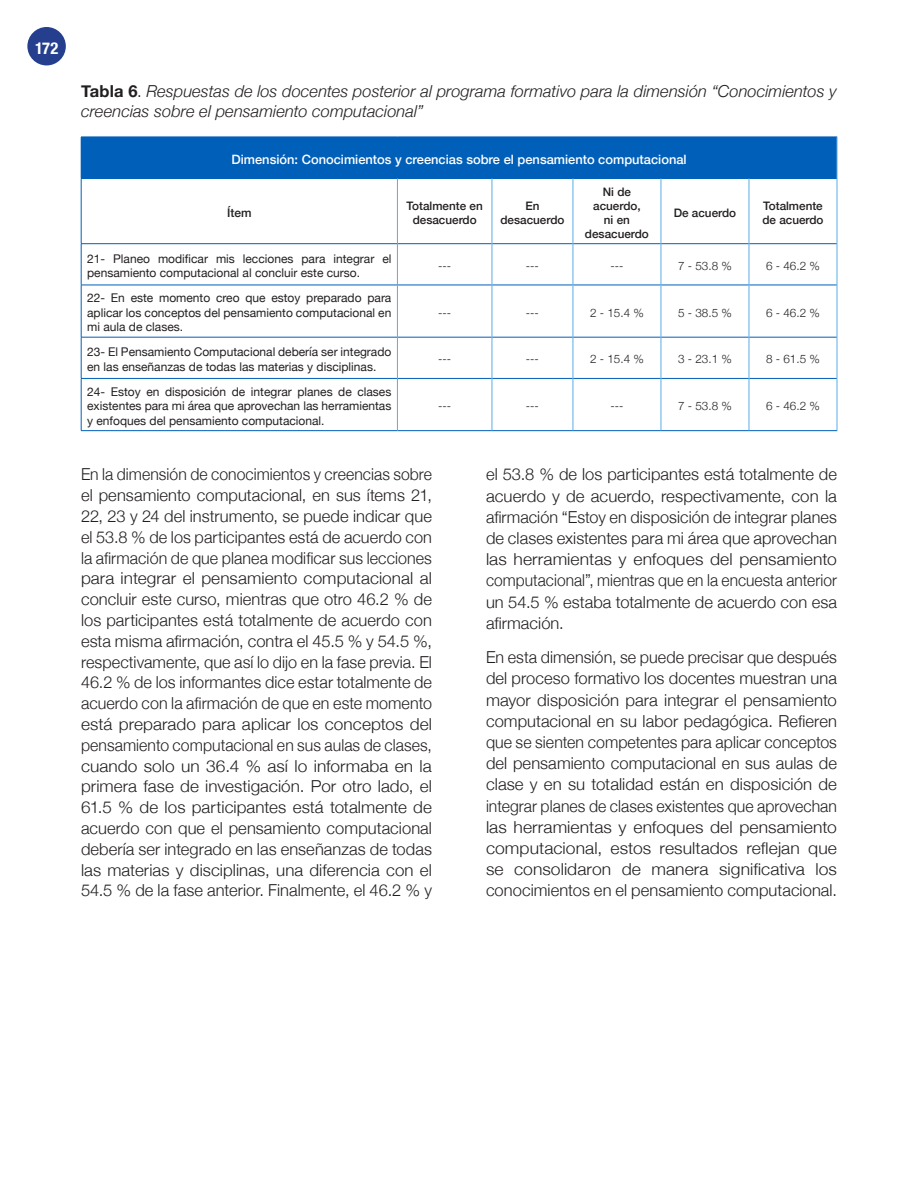
<style>
.page{position:relative;width:918px;height:1188px;background:#fff}
.page>*{position:absolute;margin:0;border:0;box-sizing:border-box;transform-origin:0 0}
.Texto_Regular_Ajusta{font:300 16.5px/20.9px "Helvetica Neue";letter-spacing:.005em;color:#231f20;text-align:justify;scale:.95 1}
.Texto_Regular_Ajusta-2{font:300 16.5px/21.1px "Helvetica Neue";letter-spacing:.005em;color:#231f20;text-align:justify}
.Texto_Regular_Ajusta-3{font:italic 300 16.5px/20.2px "Helvetica Neue";letter-spacing:.005em;color:#231f20}
.t1{font:700 condensed 16.5px "Helvetica Neue";color:#fff}
.t2{font:500 12.9px "Helvetica Neue";color:#fff}
.t3{font:12px/14.4px "Helvetica Neue";color:#231f20}
.t4{font:500 12px "Helvetica Neue";color:#231f20}
.t5{font:300 11.7px "Helvetica Neue";color:#231f20}
.t6{font:500 11.7px/14.1px "Helvetica Neue";color:#231f20;text-align:center}
.s1{font-weight:700;font-style:normal}
.s2{font-style:normal}
</style>
<div class="page">
<div style="left:27px;top:27px;width:39px;height:38px;background:#253f8e;border-radius:50%"></div>
<div style="left:81px;top:137px;width:756px;height:41px;background:#005fb9"></div>
<hr style="left:81px;top:430px;width:316px;height:1px;background:#005fb9">
<hr style="left:397px;top:430px;width:95px;height:1px;background:#005fb9">
<hr style="left:492px;top:430px;width:81px;height:1px;background:#005fb9">
<hr style="left:573px;top:430px;width:88px;height:1px;background:#005fb9">
<hr style="left:661px;top:430px;width:88px;height:1px;background:#005fb9">
<hr style="left:749px;top:430px;width:88px;height:1px;background:#005fb9">
<hr style="left:81px;top:178px;width:316px;height:1px;background:#005fb9">
<hr style="left:81px;top:178px;width:1px;height:66px;background:#005fb9">
<hr style="left:397px;top:178px;width:95px;height:1px;background:#005fb9">
<hr style="left:492px;top:178px;width:81px;height:1px;background:#005fb9">
<hr style="left:573px;top:178px;width:88px;height:1px;background:#005fb9">
<hr style="left:661px;top:178px;width:88px;height:1px;background:#005fb9">
<hr style="left:749px;top:178px;width:88px;height:1px;background:#005fb9">
<hr style="left:81px;top:243px;width:316px;height:1px;background:#005fb9">
<hr style="left:81px;top:244px;width:1px;height:41px;background:#005fb9">
<hr style="left:398px;top:243px;width:94px;height:1px;background:#005fb9">
<hr style="left:492px;top:243px;width:81px;height:1px;background:#005fb9">
<hr style="left:573px;top:243px;width:88px;height:1px;background:#005fb9">
<hr style="left:661px;top:243px;width:88px;height:1px;background:#005fb9">
<hr style="left:749px;top:243px;width:88px;height:1px;background:#005fb9">
<hr style="left:81px;top:285px;width:316px;height:1px;background:#005fb9">
<hr style="left:81px;top:285px;width:1px;height:52px;background:#005fb9">
<hr style="left:398px;top:285px;width:94px;height:1px;background:#005fb9">
<hr style="left:492px;top:285px;width:81px;height:1px;background:#005fb9">
<hr style="left:573px;top:285px;width:88px;height:1px;background:#005fb9">
<hr style="left:661px;top:285px;width:88px;height:1px;background:#005fb9">
<hr style="left:749px;top:285px;width:88px;height:1px;background:#005fb9">
<hr style="left:81px;top:337px;width:316px;height:1px;background:#005fb9">
<hr style="left:81px;top:337px;width:1px;height:41px;background:#005fb9">
<hr style="left:398px;top:337px;width:94px;height:1px;background:#005fb9">
<hr style="left:492px;top:337px;width:81px;height:1px;background:#005fb9">
<hr style="left:573px;top:337px;width:88px;height:1px;background:#005fb9">
<hr style="left:661px;top:337px;width:88px;height:1px;background:#005fb9">
<hr style="left:749px;top:337px;width:88px;height:1px;background:#005fb9">
<hr style="left:81px;top:378px;width:316px;height:1px;background:#005fb9">
<hr style="left:81px;top:379px;width:1px;height:51px;background:#005fb9">
<hr style="left:398px;top:378px;width:94px;height:1px;background:#005fb9">
<hr style="left:492px;top:378px;width:81px;height:1px;background:#005fb9">
<hr style="left:573px;top:378px;width:88px;height:1px;background:#005fb9">
<hr style="left:661px;top:378px;width:88px;height:1px;background:#005fb9">
<hr style="left:749px;top:378px;width:88px;height:1px;background:#005fb9">
<hr style="left:837px;top:137px;width:1px;height:41px;background:#5aace5">
<hr style="left:397px;top:178px;width:1px;height:66px;background:#5aace5">
<hr style="left:492px;top:178px;width:1px;height:66px;background:#5aace5">
<hr style="left:573px;top:178px;width:1px;height:66px;background:#5aace5">
<hr style="left:661px;top:178px;width:1px;height:66px;background:#5aace5">
<hr style="left:749px;top:178px;width:1px;height:66px;background:#5aace5">
<hr style="left:837px;top:178px;width:1px;height:66px;background:#5aace5">
<hr style="left:397px;top:244px;width:1px;height:41px;background:#5aace5">
<hr style="left:492px;top:244px;width:1px;height:41px;background:#5aace5">
<hr style="left:573px;top:244px;width:1px;height:41px;background:#5aace5">
<hr style="left:661px;top:244px;width:1px;height:41px;background:#5aace5">
<hr style="left:749px;top:244px;width:1px;height:41px;background:#5aace5">
<hr style="left:837px;top:244px;width:1px;height:41px;background:#5aace5">
<hr style="left:397px;top:285px;width:1px;height:52px;background:#5aace5">
<hr style="left:492px;top:285px;width:1px;height:52px;background:#5aace5">
<hr style="left:573px;top:285px;width:1px;height:52px;background:#5aace5">
<hr style="left:661px;top:285px;width:1px;height:52px;background:#5aace5">
<hr style="left:749px;top:285px;width:1px;height:52px;background:#5aace5">
<hr style="left:837px;top:285px;width:1px;height:52px;background:#5aace5">
<hr style="left:397px;top:337px;width:1px;height:41px;background:#5aace5">
<hr style="left:492px;top:337px;width:1px;height:41px;background:#5aace5">
<hr style="left:573px;top:337px;width:1px;height:41px;background:#5aace5">
<hr style="left:661px;top:337px;width:1px;height:41px;background:#5aace5">
<hr style="left:749px;top:337px;width:1px;height:41px;background:#5aace5">
<hr style="left:837px;top:337px;width:1px;height:41px;background:#5aace5">
<hr style="left:397px;top:378px;width:1px;height:52px;background:#5aace5">
<hr style="left:492px;top:378px;width:1px;height:52px;background:#5aace5">
<hr style="left:573px;top:378px;width:1px;height:52px;background:#5aace5">
<hr style="left:661px;top:378px;width:1px;height:52px;background:#5aace5">
<hr style="left:749px;top:378px;width:1px;height:52px;background:#5aace5">
<hr style="left:837px;top:378px;width:1px;height:52px;background:#5aace5">
<p class="t1" style="left:35px;top:34px;width:25px">172</p>
<p class="Texto_Regular_Ajusta-3" style="left:81px;top:80px;width:757px"><span class="s1">Tabla 6</span><span class="s2">.</span> Respuestas de los docentes posterior al programa formativo para la dimensión “Conocimientos y creencias sobre el pensamiento computacional”</p>
<p class="t2" style="left:231px;top:149px;width:457px">Dimensión: Conocimientos y creencias sobre el pensamiento computacional</p>
<p class="t4" style="left:227px;top:203px;width:26px">Ítem</p>
<p class="t6" style="left:407px;top:197px;width:78px">Totalmente en desacuerdo</p>
<p class="t6" style="left:500px;top:197px;width:65px">En desacuerdo</p>
<p class="t6" style="left:585px;top:183px;width:65px">Ni de acuerdo,<br>ni en desacuerdo</p>
<p class="t6" style="left:674px;top:204px;width:64px">De acuerdo</p>
<p class="t6" style="left:762px;top:197px;width:63px;text-align:left">Totalmente de acuerdo</p>
<p class="t3" style="left:87px;top:252px;width:306px">21- Planeo modificar mis lecciones para integrar el pensamiento computacional al concluir este curso.</p>
<p class="t3" style="left:87px;top:292px;width:306px;text-align:justify">22- En este momento creo que estoy preparado para aplicar los conceptos del pensamiento computacional en mi aula de clases.</p>
<p class="t3" style="left:87px;top:346px;width:306px">23- El Pensamiento Computacional debería ser integrado en las enseñanzas de todas las materias y disciplinas.</p>
<p class="t3" style="left:87px;top:385px;width:306px;text-align:justify">24- Estoy en disposición de integrar planes de clases existentes para mi área que aprovechan las herramientas y enfoques del pensamiento computacional.</p>
<p class="t5" style="left:438px;top:256px;width:14px">---</p>
<p class="t5" style="left:526px;top:256px;width:14px">---</p>
<p class="t5" style="left:610px;top:256px;width:14px">---</p>
<p class="t5" style="left:678px;top:256px;width:55px">7 - 53.8 %</p>
<p class="t5" style="left:766px;top:256px;width:55px">6 - 46.2 %</p>
<p class="t5" style="left:438px;top:303px;width:14px">---</p>
<p class="t5" style="left:526px;top:303px;width:14px">---</p>
<p class="t5" style="left:590px;top:303px;width:55px">2 - 15.4 %</p>
<p class="t5" style="left:678px;top:303px;width:55px">5 - 38.5 %</p>
<p class="t5" style="left:766px;top:303px;width:55px">6 - 46.2 %</p>
<p class="t5" style="left:438px;top:350px;width:14px">---</p>
<p class="t5" style="left:526px;top:350px;width:14px">---</p>
<p class="t5" style="left:590px;top:350px;width:55px">2 - 15.4 %</p>
<p class="t5" style="left:678px;top:350px;width:55px">3 - 23.1 %</p>
<p class="t5" style="left:766px;top:350px;width:55px">8 - 61.5 %</p>
<p class="t5" style="left:438px;top:397px;width:14px">---</p>
<p class="t5" style="left:526px;top:397px;width:14px">---</p>
<p class="t5" style="left:610px;top:397px;width:14px">---</p>
<p class="t5" style="left:678px;top:397px;width:55px">7 - 53.8 %</p>
<p class="t5" style="left:766px;top:397px;width:55px">6 - 46.2 %</p>
<p class="Texto_Regular_Ajusta" style="left:81px;top:463px;width:371px">En la dimensión de conocimientos y creencias sobre el pensamiento computacional, en sus ítems 21, 22, 23 y 24 del instrumento, se puede indicar que el 53.8 % de los participantes está de acuerdo con la afirmación de que planea modificar sus lecciones para integrar el pensamiento computacional al concluir este curso, mientras que otro 46.2 % de los participantes está totalmente de acuerdo con esta misma afirmación, contra el 45.5 % y 54.5 %, respectivamente, que así lo dijo en la fase previa. El 46.2 % de los informantes dice estar totalmente de acuerdo con la afirmación de que en este momento está preparado para aplicar los conceptos del pensamiento computacional en sus aulas de clases, cuando solo un 36.4 % así lo informaba en la primera fase de investigación. Por otro lado, el 61.5 % de los participantes está totalmente de acuerdo con que el pensamiento computacional debería ser integrado en las enseñanzas de todas las materias y disciplinas, una diferencia con el 54.5 % de la fase anterior. Finalmente, el 46.2 % y</p>
<p class="Texto_Regular_Ajusta-2" style="left:486px;top:463px;width:353px">el 53.8 % de los participantes está totalmente de acuerdo y de acuerdo, respectivamente, con la afirmación “Estoy en disposición de integrar planes de clases existentes para mi área que aprovechan las herramientas y enfoques del pensamiento computacional”, mientras que en la encuesta anterior un 54.5 % estaba totalmente de acuerdo con esa afirmación.</p>
<p class="Texto_Regular_Ajusta-2" style="left:486px;top:646px;width:353px">En esta dimensión, se puede precisar que después del proceso formativo los docentes muestran una mayor disposición para integrar el pensamiento computacional en su labor pedagógica. Refieren que se sienten competentes para aplicar conceptos del pensamiento computacional en sus aulas de clase y en su totalidad están en disposición de integrar planes de clases existentes que aprovechan las herramientas y enfoques del pensamiento computacional, estos resultados reflejan que se consolidaron de manera significativa los conocimientos en el pensamiento computacional.</p>
</div>
